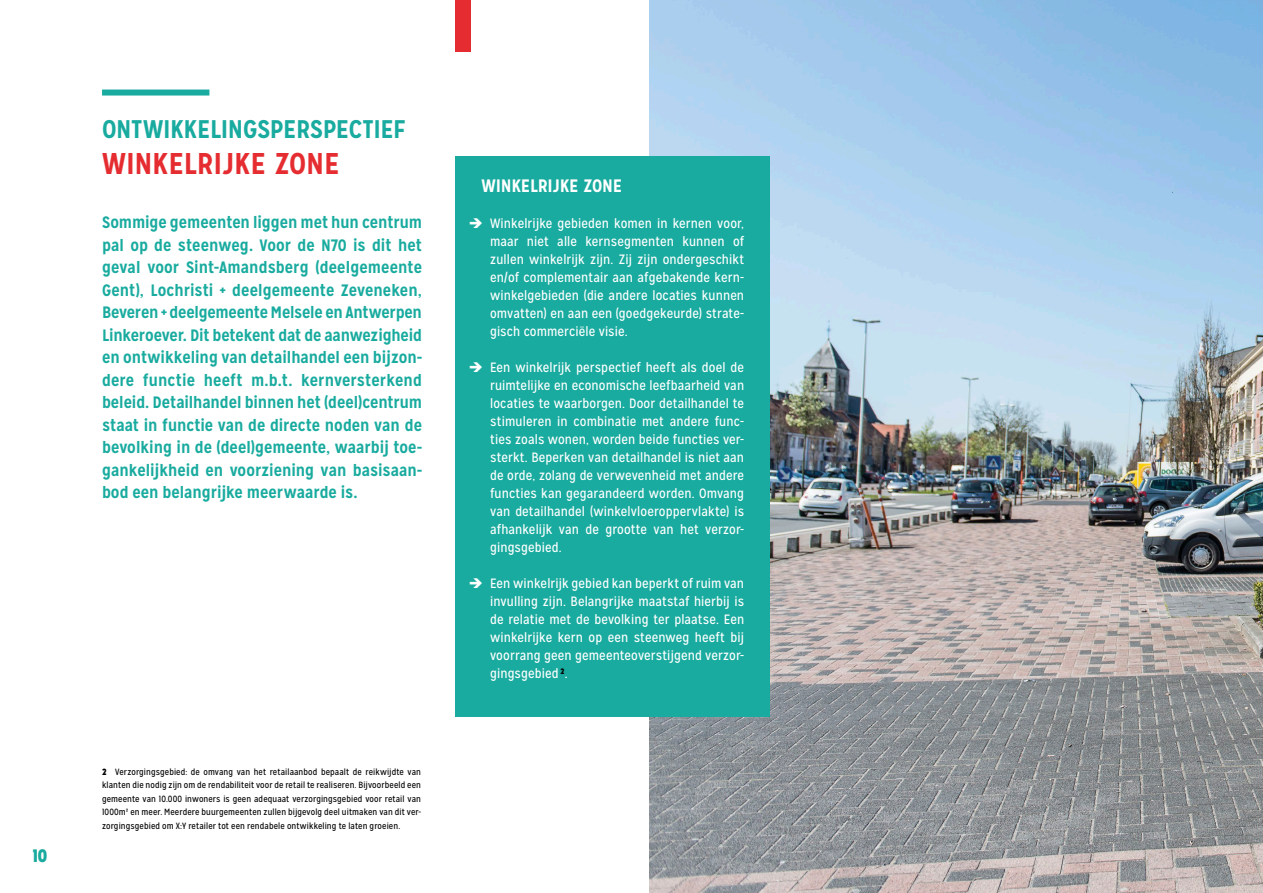
<style>
.page{position:relative;width:1263px;height:893px;background:#fff}
.page>*{position:absolute;margin:0;border:0;box-sizing:border-box;transform-origin:0 0}
.t1{font:700 30px "Mission Gothic";letter-spacing:-.01em;color:#e52d31}
.t2{font:700 25.5px "Mission Gothic";letter-spacing:-.015em;color:#19ab9f}
.t3{font:700 18px "Mission Gothic";letter-spacing:-.015em;color:#fff}
.t4{font:900 18px "Mission Gothic";color:#19ab9f}
.t5{font:700 16.5px/22.5px "Mission Gothic";letter-spacing:-.005em;color:#19ab9f;text-align:justify}
.t6{font:13.5px/18px "Mission Gothic";letter-spacing:.005em;color:#fff;text-align:justify}
.t7{font:9px/13.5px "Mission Gothic";letter-spacing:.01em;color:#000;text-align:justify}
.s1{font-weight:900}
</style>
<div class="page">
<img style="left:649px;top:0;width:614px;height:893px">
<div style="left:102px;top:90px;width:107px;height:6px;background:#19ab9f"></div>
<div style="left:455px;top:156px;width:315px;height:560px;background:#19ab9f"></div>
<div style="left:455px;top:0;width:16px;height:51px;background:#e52d31"></div>
<h2 class="t2" style="left:102px;top:113px;width:305px">ONTWIKKELINGSPERSPECTIEF</h2>
<h1 class="t1" style="left:102px;top:145px;width:239px">WINKELRIJKE ZONE</h1>
<p class="t5" style="left:102px;top:211px;width:322px">Sommige gemeenten liggen met hun centrum pal op de steenweg. Voor de N70 is dit het geval voor Sint-Amandsberg (deelgemeente Gent), Lochristi + deelgemeente Zeveneken, Beveren + deelgemeente Melsele en Antwerpen Linkeroever. Dit betekent dat de aanwezigheid en ontwikkeling van detailhandel een bijzon&shy;dere functie heeft m.b.t. kernversterkend beleid. Detailhandel binnen het (deel)centrum staat in functie van de directe noden van de bevolking in de (deel)gemeente, waarbij toe&shy;gankelijkheid en voorziening van basisaan&shy;bod een belangrijke meerwaarde is.</p>
<h3 class="t4" style="left:33px;top:844px;width:16px">10</h3>
<p class="t7" style="left:102px;top:765px;width:320px"><span class="s1">2</span> Verzorgingsgebied: de omvang van het retailaanbod bepaalt de reikwijdte van klanten die nodig zijn om de rendabiliteit voor de retail te realiseren. Bijvoorbeeld een gemeente van 10.000 inwoners is geen adequaat verzorgingsgebied voor retail van 1000m² en meer. Meerdere buurgemeenten zullen bijgevolg deel uitmaken van dit ver&shy;zorgingsgebied om X:Y retailer tot een rendabele ontwikkeling te laten groeien.</p>
<h3 class="t3" style="left:482px;top:174px;width:142px">WINKELRIJKE ZONE</h3>
<p class="t6" style="left:490px;top:214px;width:256px">Winkelrijke gebieden komen in kernen voor, maar niet alle kernsegmenten kunnen of zullen winkelrijk zijn. Zij zijn ondergeschikt en/of complementair aan afgebakende kern&shy;winkelgebieden (die andere locaties kunnen omvatten) en aan een (goedgekeurde) strate&shy;gisch commerciële visie.</p>
<p class="t6" style="left:490px;top:358px;width:256px">Een winkelrijk perspectief heeft als doel de ruimtelijke en economische leefbaarheid van locaties te waarborgen. Door detailhandel te stimuleren in combinatie met andere func&shy;ties zoals wonen, worden beide functies ver&shy;sterkt. Beperken van detailhandel is niet aan de orde, zolang de verwevenheid met andere functies kan gegarandeerd worden. Omvang van detailhandel (winkelvloeroppervlakte) is afhankelijk van de grootte van het verzor&shy;gingsgebied.</p>
<p class="t6" style="left:490px;top:574px;width:256px">Een winkelrijk gebied kan beperkt of ruim van invulling zijn. Belangrijke maatstaf hierbij is de relatie met de bevolking ter plaatse. Een winkelrijke kern op een steenweg heeft bij voorrang geen gemeenteoverstijgend verzor&shy;gingsgebied <sup>2</sup>.</p>
</div>
